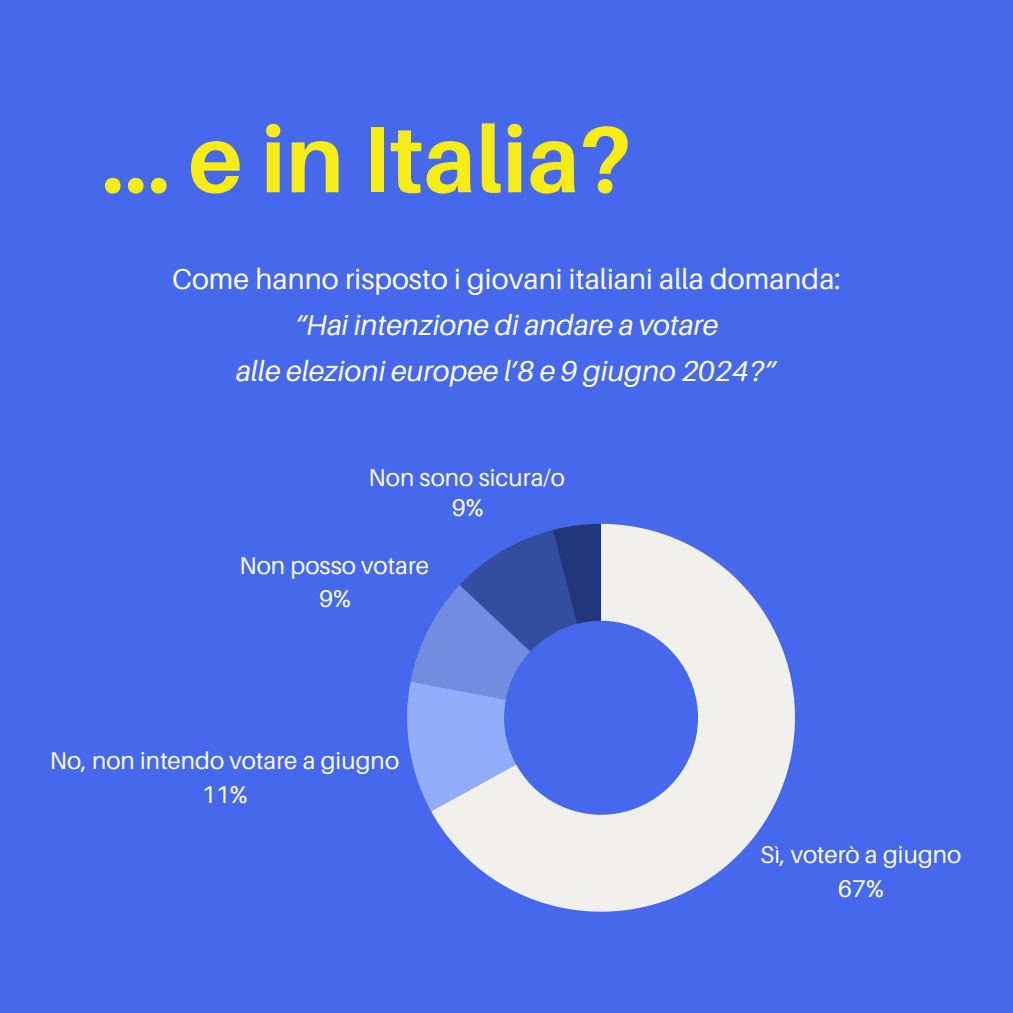
<style>
.page{position:relative;width:1013px;height:1013px;background:#fff}
.page>*{position:absolute;margin:0;border:0;box-sizing:border-box;transform-origin:0 0}
.t1{font:700 93.75px "Aileron";color:#f7ec13}
.t2{font:italic 28.75px "Aileron";color:#fff}
.t3{font:28.75px "Aileron";color:#fff}
.t4{font:24.25px/33.6px "Aileron";color:#fff;text-align:center}
</style>
<div class="page">
<div style="left:0;top:0;width:1012px;height:1012px;background:#4568ed"></div>
<svg style="left:431px;top:524px;width:364px;height:387px;fill:#f2f0ed"></svg>
<svg style="left:407px;top:524px;width:194px;height:287px"></svg>
<h1 class="t1" style="left:101px;top:101px;width:531px">... e in Italia?</h1>
<p class="t3" style="left:172px;top:261px;width:670px">Come hanno risposto i giovani italiani alla domanda:</p>
<p class="t2" style="left:295px;top:307px;width:425px">“Hai intenzione di andare a votare</p>
<p class="t2" style="left:236px;top:353px;width:542px">alle elezioni europee l’8 e 9 giugno 2024?”</p>
<p class="t4" style="left:368px;top:463px;width:198px;line-height:29.2px">Non sono sicura/o<br>9%</p>
<p class="t4" style="left:239px;top:548px;width:191px;line-height:33.1px">Non posso votare<br>9%</p>
<p class="t4" style="left:50px;top:743px;width:351px">No, non intendo votare a giugno<br>11%</p>
<p class="t4" style="left:760px;top:837px;width:203px">Sì, voterò a giugno<br>67%</p>
</div>
